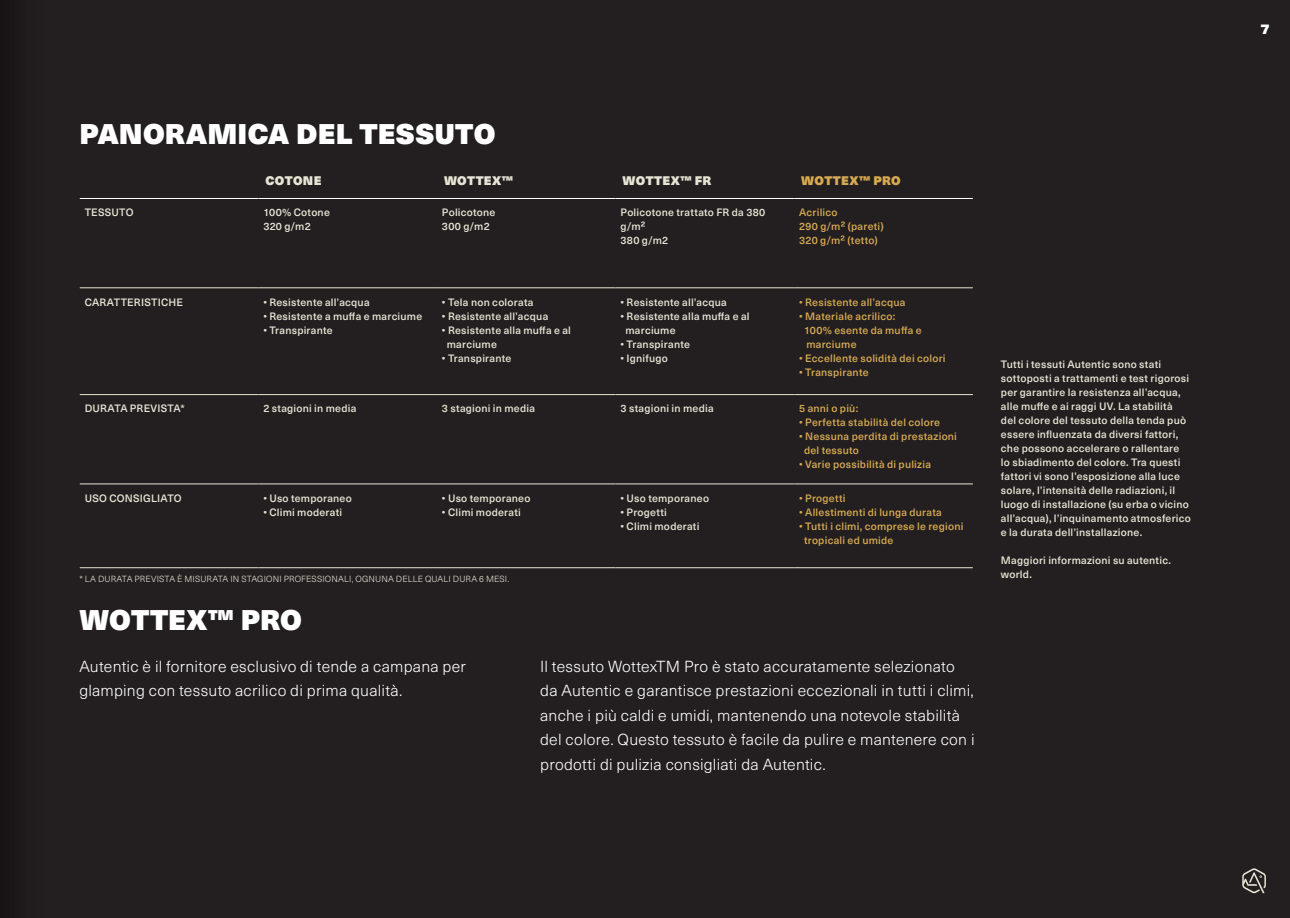
<style>
.page{position:relative;width:1290px;height:918px;background:#231f20}
.page>*{position:absolute;margin:0;border:0;box-sizing:border-box;transform-origin:0 0}
.t1{font:900 28px "Neue Haas Unica";letter-spacing:.005em;color:#fff}
.t2{font:300 15.75px/24.5px "Neue Haas Unica";letter-spacing:.015em;color:#fff}
.t3{font:900 14px "Neue Haas Unica";color:#fff}
.t4{font:900 12.25px "Neue Haas Unica";letter-spacing:.03em;color:#e7e4d5}
.t5{font:900 12.25px "Neue Haas Unica";letter-spacing:.025em;color:#d7aa52}
.t6{font:500 10.5px/14px "Neue Haas Unica";letter-spacing:.02em;color:#e7e4d5}
.t7{font:500 10.5px/14px "Neue Haas Unica";letter-spacing:.02em;color:#d7aa52}
.t8{font:300 8.75px "Neue Haas Unica";letter-spacing:.015em;color:#e7e4d5}
.s1{color:#231f20}
</style>
<div class="page">
<hr style="left:80px;top:198px;width:178px;height:1px;background:#fff">
<hr style="left:258px;top:198px;width:179px;height:1px;background:#fff">
<hr style="left:437px;top:198px;width:179px;height:1px;background:#fff">
<hr style="left:616px;top:198px;width:178px;height:1px;background:#fff">
<hr style="left:794px;top:198px;width:179px;height:1px;background:#fff">
<hr style="left:80px;top:287px;width:178px;height:1px;background:#e7e4d5">
<hr style="left:258px;top:287px;width:179px;height:1px;background:#e7e4d5">
<hr style="left:437px;top:287px;width:179px;height:1px;background:#e7e4d5">
<hr style="left:616px;top:287px;width:178px;height:1px;background:#e7e4d5">
<hr style="left:794px;top:287px;width:179px;height:1px;background:#e7e4d5">
<hr style="left:80px;top:394px;width:178px;height:1px;background:#e7e4d5">
<hr style="left:258px;top:394px;width:179px;height:1px;background:#e7e4d5">
<hr style="left:437px;top:394px;width:179px;height:1px;background:#e7e4d5">
<hr style="left:616px;top:394px;width:178px;height:1px;background:#e7e4d5">
<hr style="left:794px;top:394px;width:179px;height:1px;background:#e7e4d5">
<hr style="left:80px;top:483px;width:178px;height:1px;background:#e7e4d5">
<hr style="left:258px;top:483px;width:179px;height:1px;background:#e7e4d5">
<hr style="left:437px;top:483px;width:179px;height:1px;background:#e7e4d5">
<hr style="left:616px;top:483px;width:178px;height:1px;background:#e7e4d5">
<hr style="left:794px;top:483px;width:179px;height:1px;background:#e7e4d5">
<hr style="left:80px;top:567px;width:178px;height:1px;background:#e7e4d5">
<hr style="left:258px;top:567px;width:179px;height:1px;background:#e7e4d5">
<hr style="left:437px;top:567px;width:179px;height:1px;background:#e7e4d5">
<hr style="left:616px;top:567px;width:178px;height:1px;background:#e7e4d5">
<hr style="left:794px;top:567px;width:179px;height:1px;background:#e7e4d5">
<svg style="left:1242px;top:868px;width:24px;height:25px"></svg>
<div style="left:0;top:0;width:26px;height:918px;background:#1b1718"></div>
<hr style="left:0;top:0;width:1px;height:918px;background:#dcdddf">
<h1 class="t1" style="left:79px;top:111px;width:417px">PANORAMICA DEL TESSUTO</h1>
<p class="t4" style="left:265px;top:171px;width:58px">COTONE</p>
<p class="t4" style="left:444px;top:171px;width:71px">WOTTEX™</p>
<p class="t4" style="left:623px;top:171px;width:90px">WOTTEX™ FR</p>
<p class="t5" style="left:801px;top:171px;width:101px">WOTTEX™ PRO</p>
<p class="t6" style="left:85px;top:205px;width:50px">TESSUTO</p>
<p class="t6" style="left:263px;top:205px;width:68px">100% Cotone<br>320 g/m2</p>
<p class="t6" style="left:442px;top:205px;width:55px">Policotone<br>300 g/m2</p>
<p class="t6" style="left:620px;top:205px;width:146px">Policotone trattato FR da 380 g/m²<br>380 g/m2</p>
<p class="t7" style="left:799px;top:205px;width:86px">Acrilico<br>290 g/m² (pareti)<br>320 g/m² (tetto)</p>
<p class="t6" style="left:85px;top:294px;width:100px">CARATTERISTICHE</p>
<p class="t6" style="left:263px;top:294px;width:108px">• Resistente all’acqua</p>
<p class="t6" style="left:263px;top:308px;width:160px">• Resistente a muffa e marciume</p>
<p class="t6" style="left:263px;top:322px;width:71px">• Transpirante</p>
<p class="t6" style="left:442px;top:294px;width:93px">• Tela non colorata</p>
<p class="t6" style="left:442px;top:308px;width:108px">• Resistente all’acqua</p>
<p class="t6" style="left:447px;top:322px;width:126px;text-indent:-5px">• Resistente alla muffa e al marciume</p>
<p class="t6" style="left:442px;top:350px;width:71px">• Transpirante</p>
<p class="t6" style="left:620px;top:294px;width:108px">• Resistente all’acqua</p>
<p class="t6" style="left:625px;top:308px;width:126px;text-indent:-5px">• Resistente alla muffa e al marciume</p>
<p class="t6" style="left:620px;top:336px;width:71px">• Transpirante</p>
<p class="t6" style="left:620px;top:350px;width:49px">• Ignifugo</p>
<p class="t7" style="left:799px;top:294px;width:108px">• Resistente all’acqua</p>
<p class="t7" style="left:799px;top:308px;width:98px">• Materiale acrilico:</p>
<p class="t7" style="left:804px;top:322px;width:119px">100% esente da muffa e</p>
<p class="t7" style="left:799px;top:336px;width:59px"><span class="s1">--</span>marciume</p>
<p class="t7" style="left:799px;top:350px;width:148px">• Eccellente solidità dei colori</p>
<p class="t7" style="left:799px;top:364px;width:71px">• Transpirante</p>
<p class="t6" style="left:85px;top:401px;width:101px">DURATA PREVISTA*</p>
<p class="t6" style="left:263px;top:401px;width:95px">2 stagioni in media</p>
<p class="t6" style="left:442px;top:401px;width:95px">3 stagioni in media</p>
<p class="t6" style="left:620px;top:401px;width:95px">3 stagioni in media</p>
<p class="t7" style="left:799px;top:401px;width:60px">5 anni o più:</p>
<p class="t7" style="left:799px;top:415px;width:142px">• Perfetta stabilità del colore</p>
<p class="t7" style="left:804px;top:429px;width:154px;text-indent:-5px">• Nessuna perdita di prestazioni del tessuto</p>
<p class="t7" style="left:799px;top:457px;width:133px">• Varie possibilità di pulizia</p>
<p class="t6" style="left:85px;top:490px;width:98px">USO CONSIGLIATO</p>
<p class="t6" style="left:263px;top:490px;width:90px">• Uso temporaneo</p>
<p class="t6" style="left:263px;top:504px;width:80px">• Climi moderati</p>
<p class="t6" style="left:442px;top:490px;width:90px">• Uso temporaneo</p>
<p class="t6" style="left:442px;top:504px;width:80px">• Climi moderati</p>
<p class="t6" style="left:620px;top:490px;width:90px">• Uso temporaneo</p>
<p class="t6" style="left:620px;top:504px;width:48px">• Progetti</p>
<p class="t6" style="left:620px;top:518px;width:80px">• Climi moderati</p>
<p class="t7" style="left:799px;top:490px;width:48px">• Progetti</p>
<p class="t7" style="left:799px;top:504px;width:144px">• Allestimenti di lunga durata</p>
<p class="t7" style="left:804px;top:518px;width:161px;text-indent:-5px">• Tutti i climi, comprese le regioni tropicali ed umide</p>
<p class="t8" style="left:79px;top:573px;width:431px">* LA DURATA PREVISTA È MISURATA IN STAGIONI PROFESSIONALI, OGNUNA DELLE QUALI DURA 6 MESI.</p>
<h1 class="t1" style="left:79px;top:597px;width:224px">WOTTEX™ PRO</h1>
<h2 class="t2" style="left:79px;top:653px;width:388px">Autentic è il fornitore esclusivo di tende a campana per glamping con tessuto acrilico di prima qualità.</h2>
<p class="t2" style="left:540px;top:653px;width:436px">Il tessuto WottexTM Pro è stato accuratamente selezionato da Autentic e garantisce prestazioni eccezionali in tutti i climi, anche i più caldi e umidi, mantenendo una notevole stabilità del colore. Questo tessuto è facile da pulire e mantenere con i prodotti di pulizia consigliati da Autentic.</p>
<p class="t6" style="left:1001px;top:357px;width:191px">Tutti i tessuti Autentic sono stati sottoposti a trattamenti e test rigorosi per garantire la resistenza all’acqua, alle muffe e ai raggi UV. La stabilità<br>del colore del tessuto della tenda può essere influenzata da diversi fattori, che possono accelerare o rallentare lo sbiadimento del colore. Tra questi fattori vi sono l’esposizione alla luce solare, l’intensità delle radiazioni, il luogo di installazione (su erba o vicino all’acqua), l’inquinamento atmosferico e la durata dell’installazione.</p>
<p class="t6" style="left:1001px;top:553px;width:171px">Maggiori informazioni su autentic. world.</p>
<h3 class="t3" style="left:1260px;top:18px;width:11px">7</h3>
</div>
